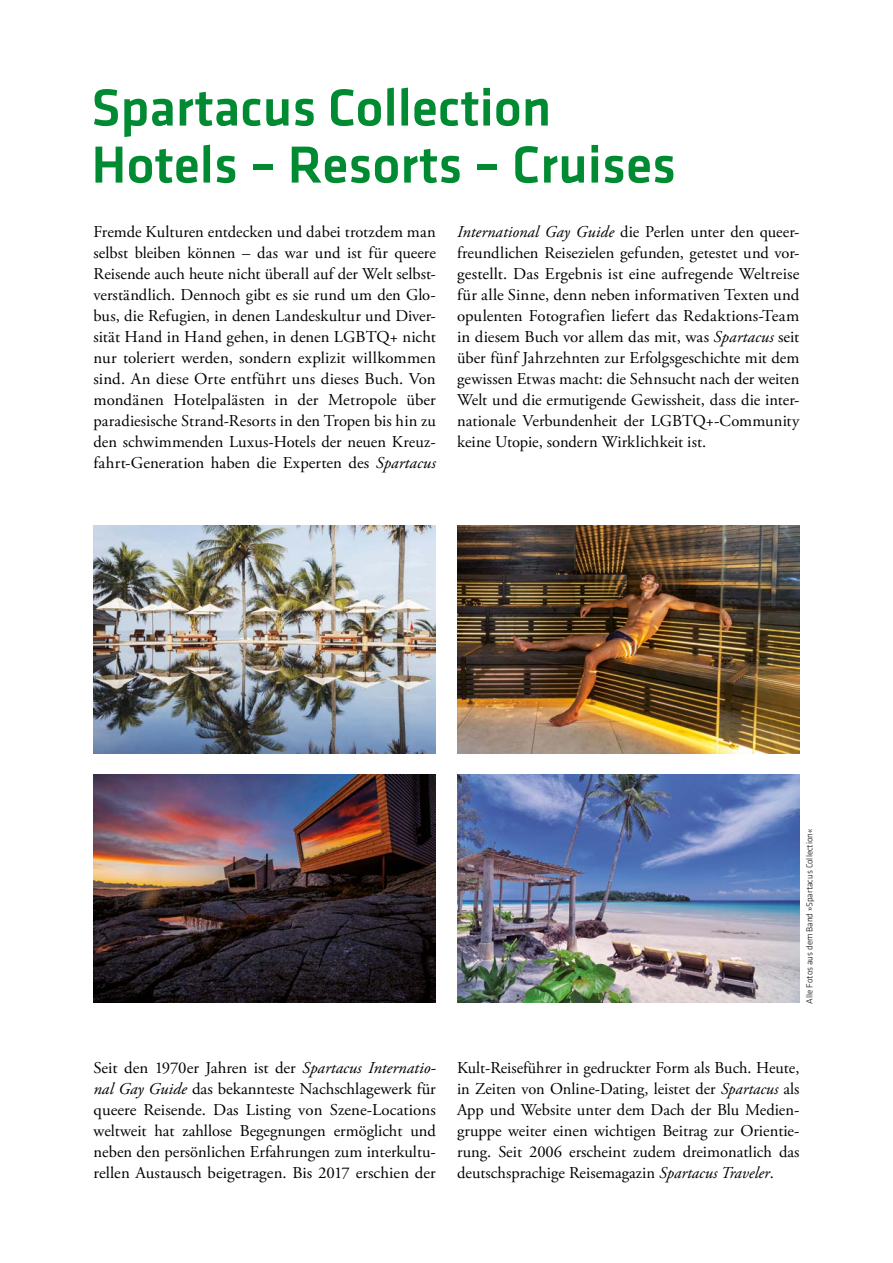
<style>
.page{position:relative;width:893px;height:1263px;background:#fff}
.page>*{position:absolute;margin:0;border:0;box-sizing:border-box;transform-origin:0 0}
.t1{font:500 54px/57px "Klavika";color:#008b32}
.t2{font:16.5px/21px "Adobe Garamond Pro";color:#000;text-align:justify}
.t3{font:300 9px "Klavika";color:#000}
.s1{font-style:italic}
</style>
<div class="page">
<img style="left:457px;top:775px;width:342px;height:228px">
<img style="left:94px;top:775px;width:342px;height:228px">
<img style="left:457px;top:525px;width:342px;height:228px">
<img style="left:94px;top:525px;width:342px;height:228px">
<h1 class="t1" style="left:91px;top:80px;width:586px">Spartacus Collection<br>Hotels – Resorts – Cruises</h1>
<p class="t2" style="left:94px;top:222px;width:344px">Fremde Kulturen entdecken und dabei trotzdem man selbst bleiben können – das war und ist für queere Reisende auch heute nicht überall auf der Welt selbst&shy;verständlich. Dennoch gibt es sie rund um den Glo&shy;bus, die Refugien, in denen Landeskultur und Diver&shy;sität Hand in Hand gehen, in denen LGBTQ+ nicht nur toleriert werden, sondern explizit willkommen sind. An diese Orte entführt uns dieses Buch. Von mondänen Hotelpalästen in der Metropole über paradiesische Strand-Resorts in den Tropen bis hin zu den schwimmenden Luxus-Hotels der neuen Kreuz&shy;fahrt-Generation haben die Experten des <span class="s1">Spartacus</span></p>
<p class="t2" style="left:457px;top:222px;width:344px"><span class="s1">International Gay Guide</span> die Perlen unter den queer&shy;freundlichen Reisezielen gefunden, getestet und vor&shy;gestellt. Das Ergebnis ist eine aufregende Weltreise für alle Sinne, denn neben informativen Texten und opulenten Fotografien liefert das Redaktions-Team in diesem Buch vor allem das mit, was <span class="s1">Spartacus</span> seit über fünf Jahrzehnten zur Erfolgsgeschichte mit dem gewissen Etwas macht: die Sehnsucht nach der weiten Welt und die ermutigende Gewissheit, dass die inter&shy;nationale Verbundenheit der LGBTQ+-Community keine Utopie, sondern Wirklichkeit ist.</p>
<p class="t3" style="left:805px;top:1004px;width:177px;rotate:-90deg">Alle Fotos aus dem Band »Spartacus Collection«</p>
<p class="t2" style="left:94px;top:1058px;width:344px">Seit den 1970er Jahren ist der <span class="s1">Spartacus Internatio&shy;nal Gay Guide</span> das bekannteste Nachschlagewerk für queere Reisende. Das Listing von Szene-Locations weltweit hat zahllose Begegnungen ermöglicht und neben den persönlichen Erfahrungen zum interkultu&shy;rellen Austausch beigetragen. Bis 2017 erschien der</p>
<p class="t2" style="left:457px;top:1058px;width:344px">Kult-Reiseführer in gedruckter Form als Buch. Heute, in Zeiten von Online-Dating, leistet der <span class="s1">Spartacus</span> als App und Website unter dem Dach der Blu Medien&shy;gruppe weiter einen wichtigen Beitrag zur Orientie&shy;rung. Seit 2006 erscheint zudem dreimonatlich das deutschsprachige Reisemagazin <span class="s1">Spartacus Traveler</span>.</p>
</div>
